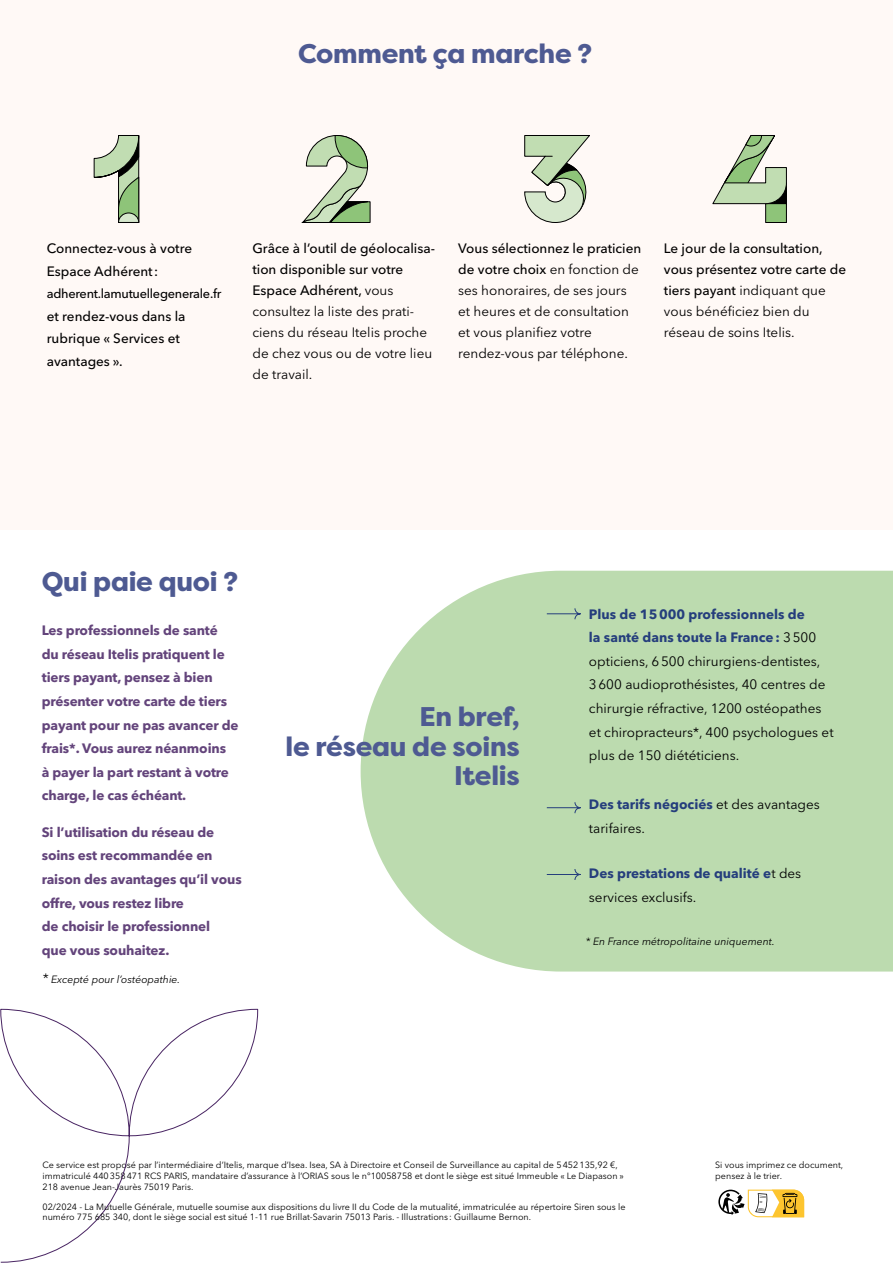
<style>
.page{position:relative;width:893px;height:1263px;background:#fff}
.page>*{position:absolute;margin:0;border:0;box-sizing:border-box;transform-origin:0 0}
.Titre_H1{font:800 27px/29.7px "Filson Pro";letter-spacing:-.01em;color:#4e5a92;text-align:right}
.t1{font:13.5px/21px "Avenir Next LT Pro";color:#000}
.Texte_courant_Bold{font:700 13.5px/23.7px "Avenir Next LT Pro";letter-spacing:-.01em;color:#63447b}
.t2{font:500 13.5px/21px "Avenir Next LT Pro";color:#000}
.t3{font:700 13.5px/23.7px "Avenir Next LT Pro";color:#253e7c}
.t4{font:500 12.75px "Avenir Next LT Pro";letter-spacing:-.02em;color:#000}
.Renvoie{font:italic 10.5px "Avenir Next LT Pro";color:#000}
.ML{font:9px/10.8px "Avenir Next LT Pro";color:#000}
.s1{font-weight:500}
.s2{font-weight:400}
.s3{font-size:13.5px}
.s4{font-weight:700;color:#253e7c}
.s5{font-weight:400;color:#000}
</style>
<div class="page">
<div style="left:0;top:0;width:893px;height:530px;background:#fff9f6"></div>
<svg style="left:0;top:1009px;width:258px;height:254px"></svg>
<svg style="left:361px;top:571px;width:532px;height:400px;fill:#bcdbaf"></svg>
<svg style="left:546px;top:801px;width:35px;height:13px"></svg>
<svg style="left:546px;top:868px;width:35px;height:13px"></svg>
<svg style="left:546px;top:607px;width:35px;height:13px"></svg>
<svg style="left:718px;top:1189px;width:87px;height:29px"></svg>
<svg style="left:94px;top:135px;width:45px;height:88px"></svg>
<svg style="left:301px;top:135px;width:67px;height:88px"></svg>
<svg style="left:524px;top:135px;width:66px;height:88px"></svg>
<div style="left:766px;top:204px;width:20px;height:18px;background:#8ec479"></div>
<div style="left:765px;top:203px;width:22px;height:20px;border:1px solid #000"></div>
<svg style="left:712px;top:135px;width:75px;height:69px"></svg>
<h1 class="Titre_H1" style="left:298px;top:39px;width:295px">Comment ça marche ?</h1>
<p class="t2" style="left:47px;top:237px;width:147px;line-height:22.5px">Connectez-vous à votre<br>Espace Adhérent:</p>
<p class="t4" style="left:47px;top:286px;width:176px">adherent.lamutuellegenerale.fr</p>
<p class="t2" style="left:47px;top:305px;width:140px;line-height:22.5px">et rendez-vous dans la rubrique « Services et avantages ».</p>
<p class="t1" style="left:252px;top:238px;width:184px"><span class="s1">Grâce à l’outil de géolocalisa&shy;tion disponible sur votre<br>Espace Adhérent,</span> vous consultez la liste des prati&shy;ciens du réseau Itelis proche de chez vous ou de votre lieu de travail.</p>
<p class="t1" style="left:458px;top:238px;width:185px"><span class="s1">Vous sélectionnez le praticien de votre choix</span> en fonction de ses honoraires, de ses jours et heures et de consultation et vous planifiez votre rendez-vous par téléphone.</p>
<p class="t2" style="left:664px;top:238px;width:184px">Le jour de la consultation, vous présentez votre carte de tiers payant <span class="s2">indiquant que vous bénéficiez bien du réseau de soins Itelis.</span></p>
<h1 class="Titre_H1" style="left:42px;top:567px;width:198px">Qui paie quoi ?</h1>
<p class="Texte_courant_Bold" style="left:42px;top:618px;width:198px">Les professionnels de santé<br>du réseau Itelis pratiquent le tiers payant, pensez à bien présenter votre carte de tiers payant pour ne pas avancer de frais*. Vous aurez néanmoins<br>à payer la part restant à votre charge, le cas échéant.</p>
<p class="Texte_courant_Bold" style="left:42px;top:820px;width:201px">Si l’utilisation du réseau de soins est recommandée en raison des avantages qu’il vous offre, vous restez libre<br>de choisir le professionnel<br>que vous souhaitez.</p>
<p class="Renvoie" style="left:43px;top:973px;width:139px"><span class="s3">*</span> Excepté pour l’ostéopathie.</p>
<h1 class="Titre_H1" style="left:286px;top:702px;width:236px">En bref,<br>le réseau de soins<br>Itelis</h1>
<p class="t1" style="left:589px;top:602px;width:246px;line-height:23.7px"><span class="s4">Plus de 15000 professionnels de<br>la santé dans toute la France:</span> 3500 opticiens, 6500 chirurgiens-dentistes, 3600 audioprothésistes, 40 centres de chirurgie réfractive, 1200 ostéopathes et chiropracteurs*, 400 psychologues et plus de 150 diététiciens.</p>
<p class="t1" style="left:589px;top:793px;width:232px;line-height:23.7px"><span class="s4">Des tarifs négociés</span> et des avantages tarifaires.</p>
<p class="t3" style="left:589px;top:861px;width:214px">Des prestations de qualité e<span class="s5">t des services exclusifs.</span></p>
<p class="Renvoie" style="left:586px;top:935px;width:191px">* En France métropolitaine uniquement.</p>
<p class="ML" style="left:43px;top:1159px;width:583px">Ce service est proposé par l’intermédiaire d’Itelis, marque d’Isea. Isea, SA à Directoire et Conseil de Surveillance au capital de 5452135,92 €, immatriculé 440358471 RCS PARIS, mandataire d’assurance à l’ORIAS sous le n°10058758 et dont le siège est situé Immeuble « Le Diapason »<br>218 avenue Jean-Jaurès 75019 Paris.</p>
<p class="ML" style="left:43px;top:1201px;width:584px">02/2024 - La Mutuelle Générale, mutuelle soumise aux dispositions du livre II du Code de la mutualité, immatriculée au répertoire Siren sous le numéro 775 685 340, dont le siège social est situé 1-11 rue Brillat-Savarin 75013 Paris. - Illustrations : Guillaume Bernon.</p>
<p class="ML" style="left:715px;top:1159px;width:130px">Si vous imprimez ce document, pensez à le trier.</p>
</div>
